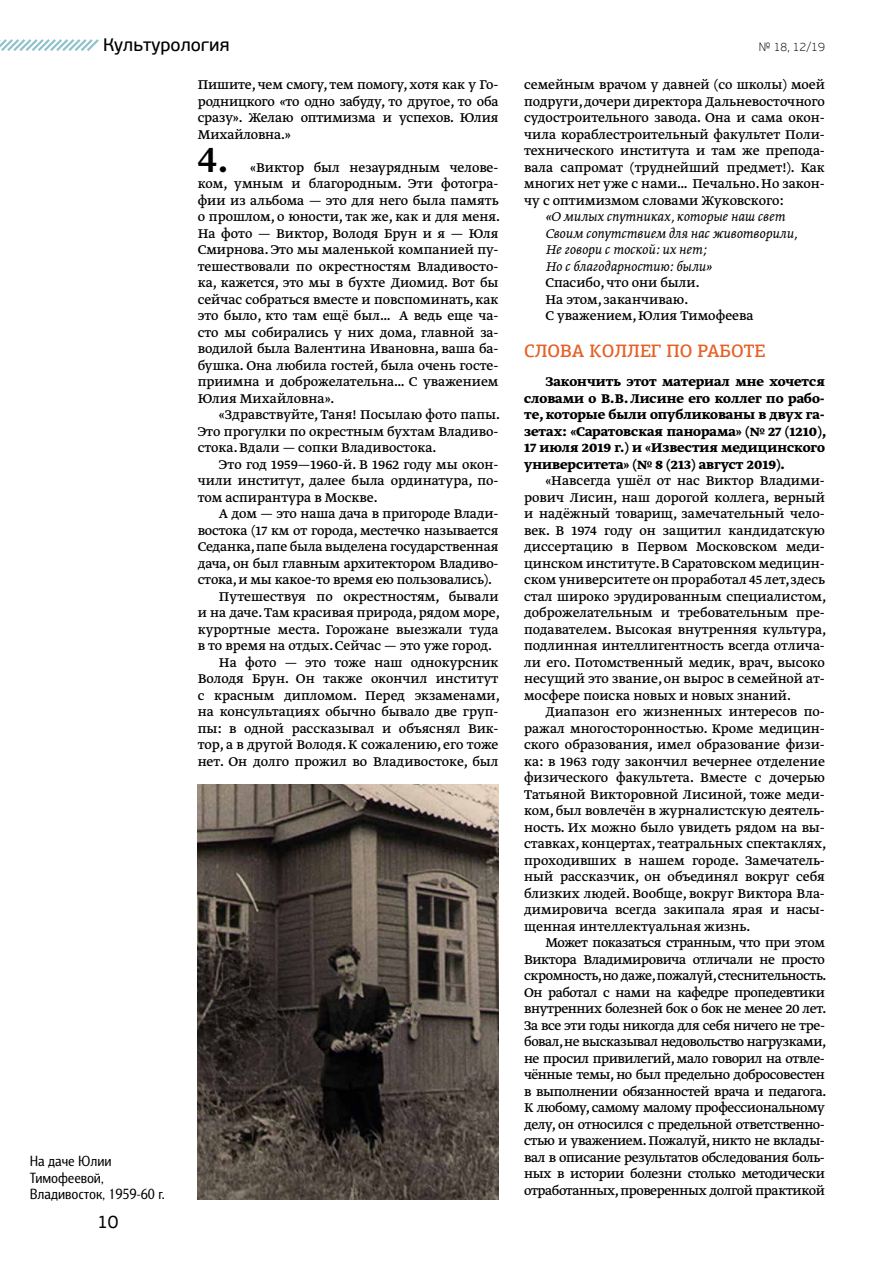
<style>
.page{position:relative;width:893px;height:1263px;background:#fff}
.page>*{position:absolute;margin:0;border:0;box-sizing:border-box;transform-origin:0 0}
.t1{font:43.35px "Greta Text Pro";color:#000}
.t2{font:500 18px "PF Agora Slab Pro";color:#e66025}
.t3{font:18px "PF Beau Sans Pro Bbook";color:#000}
.t4{font:18px "PF Beau Sans Pro";color:#000}
.t5{font:15px/16.5px "Greta Text Pro";letter-spacing:-.005em;color:#000;text-align:justify}
.t6{font:700 15px/16.5px "Greta Text Pro";color:#000;text-align:justify}
.t7{font:italic 300 15px/16.5px "Greta Text Pro";color:#000}
.t8{font:15px/16.5px "Barnaul Grotesk";color:#000}
.t9{font:100 12px "PF Beau Sans Pro";color:#000}
</style>
<div class="page">
<svg style="left:0;top:39px;width:99px;height:12px"></svg>
<img style="left:198px;top:784px;width:301px;height:415px">
<p class="t3" style="left:103px;top:34px;width:128px">Культурология</p>
<p class="t9" style="left:759px;top:40px;width:68px">№ 18, 12/19</p>
<p class="t5" style="left:198px;top:77px;width:302px">Пишите, чем смогу, тем помогу, хотя как у Го&shy;родницкого «то одно забуду, то другое, то оба сразу». Желаю оптимизма и успехов. Юлия Михайловна.»</p>
<h1 class="t1" style="left:198px;top:132px;width:33px">4.</h1>
<p class="t5" style="left:524px;top:77px;width:302px">семейным врачом у давней (со школы) моей подруги, дочери директора Дальневосточного судостроительного завода. Она и сама окон&shy;чила кораблестроительный факультет Поли&shy;технического института и там же препода&shy;вала сапромат (труднейший предмет!). Как многих нет уже с нами… Печально. Но закон&shy;чу с оптимизмом словами Жуковского:</p>
<p class="t7" style="left:545px;top:209px;width:254px">«О милых спутниках, которые наш свет<br>Своим сопутствием для нас животворили,<br>Не говори с тоской: их нет;<br>Но с благодарностию: были»</p>
<p class="t5" style="left:545px;top:275px;width:210px;text-align:left">Спасибо, что они были.<br>На этом, заканчиваю.<br>С уважением, Юлия Тимофеева</p>
<p class="t2" style="left:524px;top:340px;width:243px">СЛОВА КОЛЛЕГ ПО РАБОТЕ</p>
<p class="t6" style="left:524px;top:374px;width:304px;text-indent:21px">Закончить этот материал мне хочется словами о В.В.Лисине его коллег по рабо&shy;те, которые были опубликованы в двух га&shy;зетах: «Саратовская панорама» (№ 27 (1210), 17 июля 2019 г.) и «Известия медицинского университета» (№ 8 (213) август 2019).</p>
<p class="t5" style="left:524px;top:473px;width:304px;text-indent:21px">«Навсегда ушёл от нас Виктор Владими&shy;рович Лисин, наш дорогой коллега, верный и надёжный товарищ, замечательный чело&shy;век. В 1974 году он защитил кандидатскую диссертацию в Первом Московском меди&shy;цинском институте. В Саратовском медицин&shy;ском университете он проработал 45 лет,здесь стал широко эрудированным специалистом, доброжелательным и требовательным пре&shy;подавателем. Высокая внутренняя культура, подлинная интеллигентность всегда отлича&shy;ли его. Потомственный медик, врач, высоко несущий это звание, он вырос в семейной ат&shy;мосфере поиска новых и новых знаний.</p>
<p class="t5" style="left:524px;top:704px;width:304px;text-indent:21px">Диапазон его жизненных интересов по&shy;ражал многосторонностью. Кроме медицин&shy;ского образования, имел образование физи&shy;ка: в 1963 году закончил вечернее отделение физического факультета. Вместе с дочерью Татьяной Викторовной Лисиной, тоже меди&shy;ком, был вовлечён в журналистскую деятель&shy;ность. Их можно было увидеть рядом на вы&shy;ставках, концертах, театральных спектаклях, проходивших в нашем городе. Замечатель&shy;ный рассказчик, он объединял вокруг себя близких людей. Вообще, вокруг Виктора Вла&shy;димировича всегда закипала ярая и насы&shy;щенная интеллектуальная жизнь.</p>
<p class="t5" style="left:524px;top:935px;width:304px;text-indent:21px">Может показаться странным, что при этом Виктора Владимировича отличали не просто скромность,но даже,пожалуй,стеснительность.<br>Он работал с нами на кафедре пропедевтики внутренних болезней бок о бок не менее 20 лет.<br>За все эти годы никогда для себя ничего не тре&shy;бовал, не высказывал недовольство нагрузками, не просил привилегий, мало говорил на отвле&shy;чённые темы, но был предельно добросовестен в выполнении обязанностей врача и педагога.<br>К любому, самому малому профессиональному делу, он относился с предельной ответственно&shy;стью и уважением. Пожалуй, никто не вклады&shy;вал в описание результатов обследования боль&shy;ных в истории болезни столько методически отработанных, проверенных долгой практикой</p>
<p class="t5" style="left:198px;top:160px;width:304px;text-indent:52px">«Виктор был незаурядным челове&shy;ком, умным и благородным. Эти фотогра&shy;фии из альбома — это для него была память о прошлом, о юности, так же, как и для меня.<br>На фото — Виктор, Володя Брун и я — Юля Смирнова. Это мы маленькой компанией пу&shy;тешествовали по окрестностям Владивосто&shy;ка, кажется, это мы в бухте Диомид. Вот бы сейчас собраться вместе и повспоминать, как это было, кто там ещё был… А ведь еще ча&shy;сто мы собирались у них дома, главной за&shy;водилой была Валентина Ивановна, ваша ба&shy;бушка. Она любила гостей, была очень госте&shy;приимна и доброжелательна… С уважением Юлия Михайловна».</p>
<p class="t5" style="left:198px;top:407px;width:304px;text-indent:21px">«Здравствуйте, Таня! Посылаю фото папы.<br>Это прогулки по окрестным бухтам Владиво&shy;стока. Вдали — сопки Владивостока.</p>
<p class="t5" style="left:198px;top:457px;width:302px;text-indent:21px">Это год 1959—1960-й. В 1962 году мы окон&shy;чили институт, далее была ординатура, по&shy;том аспирантура в Москве.</p>
<p class="t5" style="left:219px;top:506px;width:281px">А дом — это наша дача в пригороде Влади-</p>
<p class="t5" style="left:198px;top:523px;width:302px">востока (17 км от города, местечко называется</p>
<p class="t5" style="left:198px;top:539px;width:302px">Седанка, папе была выделена государственная</p>
<p class="t5" style="left:198px;top:556px;width:302px">дача, он был главным архитектором Владиво-</p>
<p class="t5" style="left:198px;top:572px;width:296px">стока, и мы какое-то время ею пользовались).</p>
<p class="t5" style="left:219px;top:589px;width:281px">Путешествуя по окрестностям, бывали</p>
<p class="t5" style="left:198px;top:605px;width:304px">и на даче. Там красивая природа, рядом море,</p>
<p class="t5" style="left:198px;top:622px;width:302px">курортные места. Горожане выезжали туда</p>
<p class="t5" style="left:198px;top:638px;width:296px">в то время на отдых. Сейчас — это уже город.</p>
<p class="t5" style="left:219px;top:655px;width:281px">На фото — это тоже наш однокурсник</p>
<p class="t5" style="left:198px;top:671px;width:302px">Володя Брун. Он также окончил институт</p>
<p class="t5" style="left:198px;top:688px;width:304px">с красным дипломом. Перед экзаменами,</p>
<p class="t5" style="left:198px;top:704px;width:302px">на консультациях обычно бывало две груп-</p>
<p class="t5" style="left:198px;top:721px;width:302px">пы: в одной рассказывал и объяснял Вик-</p>
<p class="t5" style="left:198px;top:737px;width:302px">тор, а в другой Володя. К сожалению, его тоже</p>
<p class="t5" style="left:198px;top:754px;width:302px">нет. Он долго прожил во Владивостоке, был</p>
<p class="t8" style="left:30px;top:1153px;width:136px">На даче Юлии<br>Тимофеевой,<br>Владивосток, 1959-60 г.</p>
<p class="t4" style="left:97px;top:1211px;width:23px">10</p>
</div>
